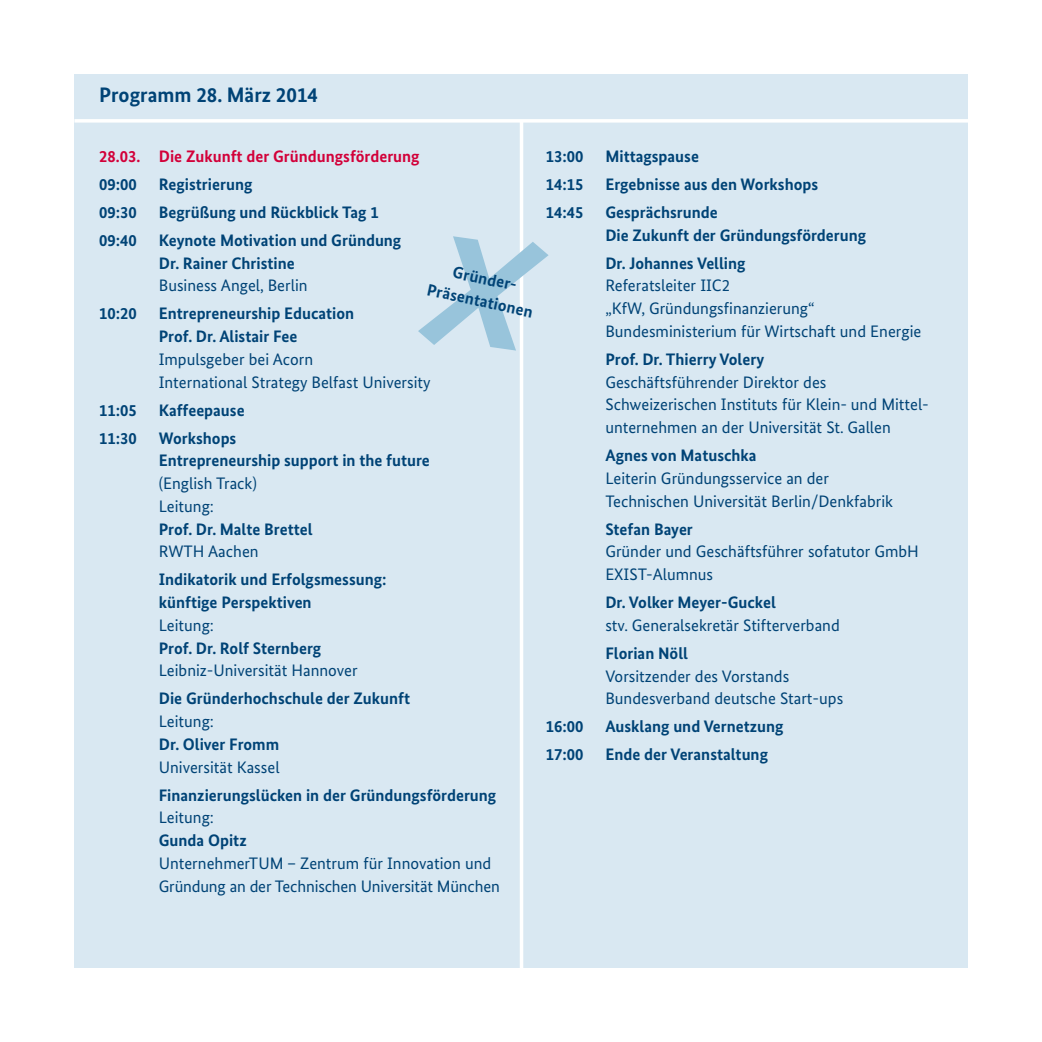
<style>
.page{position:relative;width:1042px;height:1042px;background:#fff}
.page>*{position:absolute;margin:0;border:0;box-sizing:border-box;transform-origin:0 0}
.t1{font:700 21px "Bundes Sans";color:#004376}
.t2{font:16.62px/22.8px "Bundes Sans";color:#004376}
.t3{font:700 16.62px/22.8px "Bundes Sans";color:#004376}
.t4{font:700 16.62px "Bundes Sans";color:#d20039}
.s1{font-weight:400}
.s2{font-weight:700}
</style>
<div class="page">
<div style="left:74px;top:74px;width:893px;height:893px;background:#d9e8f2"></div>
<hr style="left:520px;top:121px;width:3px;height:850px;background:#fff">
<svg style="left:74px;top:119px;width:894px;height:4px;background:#f9fcfd"></svg>
<svg style="left:418px;top:236px;width:130px;height:114px"></svg>
<h2 class="t1" style="left:99px;top:82px;width:220px">Programm 28. März 2014</h2>
<h3 class="t4" style="left:99px;top:146px;width:322px">28.03. Die Zukunft der Gründungsförderung</h3>
<p class="t3" style="left:99px;top:172px;width:39px">09:00</p>
<p class="t3" style="left:159px;top:172px;width:95px">Registrierung</p>
<p class="t3" style="left:99px;top:200px;width:39px">09:30</p>
<p class="t3" style="left:159px;top:200px;width:221px">Begrüßung und Rückblick Tag 1</p>
<p class="t3" style="left:99px;top:228px;width:39px">09:40</p>
<p class="t3" style="left:159px;top:228px;width:244px">Keynote Motivation und Gründung<br>Dr. Rainer Christine<br><span class="s1">Business Angel, Berlin</span></p>
<p class="t3" style="left:99px;top:302px;width:39px">10:20</p>
<p class="t2" style="left:159px;top:302px;width:273px"><span class="s2">Entrepreneurship Education<br>Prof. Dr. Alistair Fee<br></span>Impulsgeber bei Acorn<br>International Strategy Belfast University</p>
<p class="t3" style="left:99px;top:398px;width:39px">11:05</p>
<p class="t3" style="left:159px;top:398px;width:87px">Kaffeepause</p>
<p class="t3" style="left:99px;top:426px;width:39px">11:30</p>
<p class="t3" style="left:159px;top:426px;width:79px">Workshops</p>
<p class="t3" style="left:159px;top:449px;width:273px">Entrepreneurship support in the future <span class="s1">(English Track)<br>Leitung:<br></span>Prof. Dr. Malte Brettel<br><span class="s1">RWTH Aachen</span></p>
<p class="t3" style="left:159px;top:568px;width:229px">Indikatorik und Erfolgsmessung: künftige Perspektiven<br><span class="s1">Leitung:<br></span>Prof. Dr. Rolf Sternberg<br><span class="s1">Leibniz-Universität Hannover</span></p>
<p class="t3" style="left:159px;top:687px;width:253px">Die Gründerhochschule der Zukunft<br><span class="s1">Leitung:<br></span>Dr. Oliver Fromm<br><span class="s1">Universität Kassel</span></p>
<p class="t2" style="left:159px;top:783px;width:342px"><span class="s2">Finanzierungslücken in der Gründungsförderung </span>Leitung:<br><span class="s2">Gunda Opitz<br></span>UnternehmerTUM – Zentrum für Innovation und Gründung an der Technischen Universität München</p>
<p class="t3" style="left:434px;top:256px;width:109px;text-align:center;rotate:12deg">Gründer-<br>Präsentationen</p>
<p class="t3" style="left:546px;top:144px;width:39px">13:00</p>
<p class="t3" style="left:605px;top:144px;width:95px">Mittagspause</p>
<p class="t3" style="left:546px;top:172px;width:39px">14:15</p>
<p class="t3" style="left:605px;top:172px;width:214px">Ergebnisse aus den Workshops</p>
<p class="t3" style="left:546px;top:200px;width:39px">14:45</p>
<p class="t3" style="left:605px;top:200px;width:262px">Gesprächsrunde<br>Die Zukunft der Gründungsförderung</p>
<p class="t2" style="left:605px;top:251px;width:318px"><span class="s2">Dr. Johannes Velling<br></span>Referatsleiter IIC2<br>„KfW, Gründungsfinanzierung“<br>Bundesministerium für Wirtschaft und Energie</p>
<p class="t2" style="left:605px;top:347px;width:323px"><span class="s2">Prof. Dr. Thierry Volery<br></span>Geschäftsführender Direktor des Schweizerischen Instituts für Klein- und Mittel&shy;unternehmen an der Universität St. Gallen</p>
<p class="t2" style="left:605px;top:444px;width:289px"><span class="s2">Agnes von Matuschka<br></span>Leiterin Gründungsservice an der<br>Technischen Universität Berlin/Denkfabrik</p>
<p class="t2" style="left:605px;top:517px;width:315px"><span class="s2">Stefan Bayer<br></span>Gründer und Geschäftsführer sofatutor GmbH<br>EXIST-Alumnus</p>
<p class="t2" style="left:605px;top:591px;width:236px"><span class="s2">Dr. Volker Meyer-Guckel<br></span>stv. Generalsekretär Stifterverband</p>
<p class="t2" style="left:605px;top:641px;width:239px"><span class="s2">Florian Nöll<br></span>Vorsitzender des Vorstands<br>Bundesverband deutsche Start-ups</p>
<p class="t3" style="left:546px;top:715px;width:39px">16:00</p>
<p class="t3" style="left:605px;top:715px;width:180px">Ausklang und Vernetzung</p>
<p class="t3" style="left:546px;top:743px;width:39px">17:00</p>
<p class="t3" style="left:605px;top:743px;width:164px">Ende der Veranstaltung</p>
</div>
